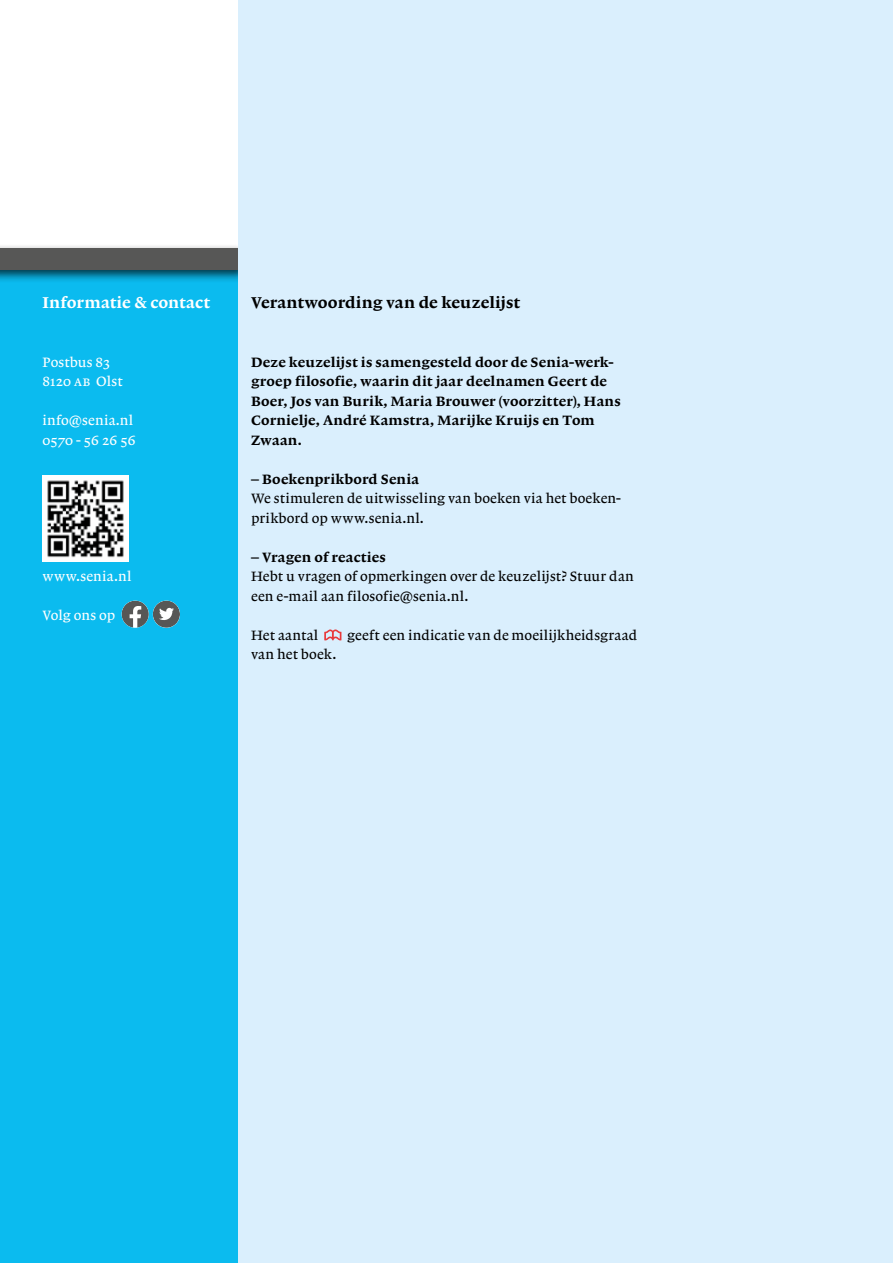
<style>
.page{position:relative;width:893px;height:1263px;background:#fff}
.page>*{position:absolute;margin:0;border:0;box-sizing:border-box;transform-origin:0 0}
.t1{font:16.5px "Lexicon No 1 D Roman Txt";letter-spacing:.005em;color:#000}
.t2{font:16.5px "Lexicon No 1 D Roman Txt";letter-spacing:.015em;color:#fff}
.t3{font:14.25px/19.5px "Lexicon No 1 D Roman Txt";letter-spacing:.015em;color:#000}
.t4{font:14.25px/19.5px "Lexicon No 1 A Roman Txt";letter-spacing:.015em;color:#000}
.t5{font:14.25px/19.5px "Lexicon No 1 A Roman Txt";letter-spacing:.01em;color:#fff}
.s1{font-family:"Lexicon No 1 A Roman SC"}
</style>
<div class="page">
<div style="left:0;top:249px;width:238px;height:1014px;background:#0bbbef"></div>
<div style="left:0;top:244px;width:252px;height:39px;background:#000;opacity:.75"></div>
<div style="left:0;top:249px;width:238px;height:21px;background:#575756"></div>
<div style="left:238px;top:0;width:655px;height:1263px;background:#daeffd"></div>
<svg style="left:324px;top:629px;width:17px;height:11px"></svg>
<img style="left:42px;top:475px;width:86px;height:87px">
<svg style="left:122px;top:601px;width:27px;height:27px"></svg>
<div style="left:153px;top:601px;width:27px;height:27px;background:#575756;border-radius:50%"></div>
<svg style="left:159px;top:608px;width:15px;height:12px"></svg>
<p class="t2" style="left:43px;top:293px;width:169px">Informatie &amp; contact</p>
<p class="t5" style="left:43px;top:352px;width:82px">Postbus 83<br>8120 <span class="s1">ab</span> Olst</p>
<p class="t5" style="left:43px;top:411px;width:95px">info@senia.nl<br>0570 - 56 26 56</p>
<p class="t5" style="left:43px;top:567px;width:91px">www.senia.nl</p>
<p class="t5" style="left:43px;top:606px;width:74px">Volg ons op</p>
<p class="t1" style="left:251px;top:293px;width:271px">Verantwoording van de keuzelijst</p>
<p class="t3" style="left:251px;top:352px;width:371px">Deze keuzelijst is samengesteld door de Senia-werk&shy;groep filosofie, waarin dit jaar deelnamen Geert de Boer, Jos van Burik, Maria Brouwer (voorzitter), Hans Cornielje, André Kamstra, Marijke Kruijs en Tom Zwaan.</p>
<p class="t3" style="left:251px;top:469px;width:169px">– Boekenprikbord Senia</p>
<p class="t4" style="left:251px;top:489px;width:371px">We stimuleren de uitwisseling van boeken via het boeken&shy;prikbord op www.senia.nl.</p>
<p class="t3" style="left:251px;top:547px;width:136px">– Vragen of reacties</p>
<p class="t4" style="left:251px;top:567px;width:384px">Hebt u vragen of opmerkingen over de keuzelijst? Stuur dan een e-mail aan filosofie@senia.nl.</p>
<p class="t4" style="left:251px;top:625px;width:69px">Het aantal</p>
<p class="t4" style="left:347px;top:625px;width:291px">geeft een indicatie van de moeilijkheidsgraad</p>
<p class="t4" style="left:251px;top:645px;width:87px">van het boek.</p>
</div>
